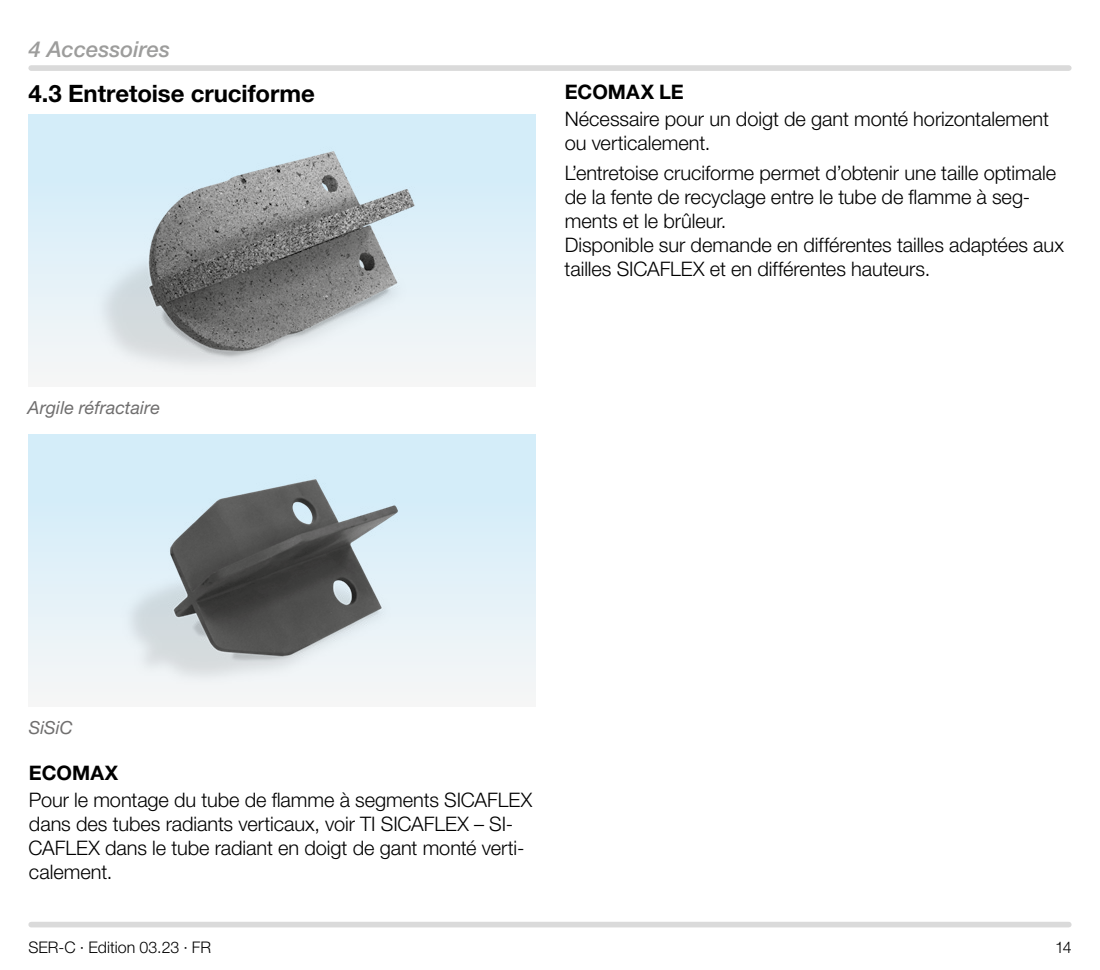
<style>
.page{position:relative;width:1100px;height:970px;background:#fff}
.page>*{position:absolute;margin:0;border:0;box-sizing:border-box;transform-origin:0 0}
.t1{font:700 24px "Helvetica Neue LT Pro";letter-spacing:-.005em;color:#000}
.t2{font:italic 500 22px "Helvetica Neue LT Pro";color:#9d9d9c}
.t3{font:300 20px/24px "Helvetica Neue LT Pro";letter-spacing:-.005em;color:#000}
.t4{font:700 20px "Helvetica Neue LT Pro";color:#000}
.t5{font:italic 18px "Helvetica Neue LT Pro";color:#706f6f}
.t6{font:300 16px "Helvetica Neue LT Pro";color:#000}
</style>
<div class="page">
<div style="left:31px;top:921px;width:1038px;height:6px;background:#dadada"></div>
<div style="left:31px;top:65px;width:1038px;height:6px;background:#dadada"></div>
<div style="left:28px;top:114px;width:508px;height:272px;background:linear-gradient(to bottom,#ceebfa,#f5f6f7)"></div>
<img style="left:88px;top:114px;width:388px;height:272px">
<div style="left:28px;top:434px;width:508px;height:272px;background:linear-gradient(to bottom,#ceebfa,#f5f6f7)"></div>
<img style="left:104px;top:434px;width:356px;height:272px">
<p class="t2" style="left:28px;top:36px;width:143px">4 Accessoires</p>
<p class="t1" style="left:28px;top:79px;width:288px">4.3 Entretoise cruciforme</p>
<p class="t5" style="left:28px;top:396px;width:134px">Argile réfractaire</p>
<p class="t4" style="left:565px;top:80px;width:121px">ECOMAX LE</p>
<p class="t3" style="left:565px;top:107px;width:486px">Nécessaire pour un doigt de gant monté horizontalement ou verticalement.</p>
<p class="t3" style="left:565px;top:160px;width:501px">L’entretoise cruciforme permet d’obtenir une taille optimale de la fente de recyclage entre le tube de flamme à seg&shy;ments et le brûleur.<br>Disponible sur demande en différentes tailles adaptées aux tailles SICAFLEX et en différentes hauteurs.</p>
<p class="t5" style="left:29px;top:716px;width:46px">SiSiC</p>
<p class="t4" style="left:29px;top:760px;width:91px">ECOMAX</p>
<p class="t3" style="left:29px;top:787px;width:505px">Pour le montage du tube de flamme à segments SICAFLEX dans des tubes radiants verticaux, voir TI SICAFLEX – SI-CAFLEX dans le tube radiant en doigt de gant monté verti&shy;calement.</p>
<p class="t6" style="left:28px;top:937px;width:184px">SER-C · Edition 03.23 · FR</p>
<p class="t6" style="left:1055px;top:937px;width:18px">14</p>
</div>
